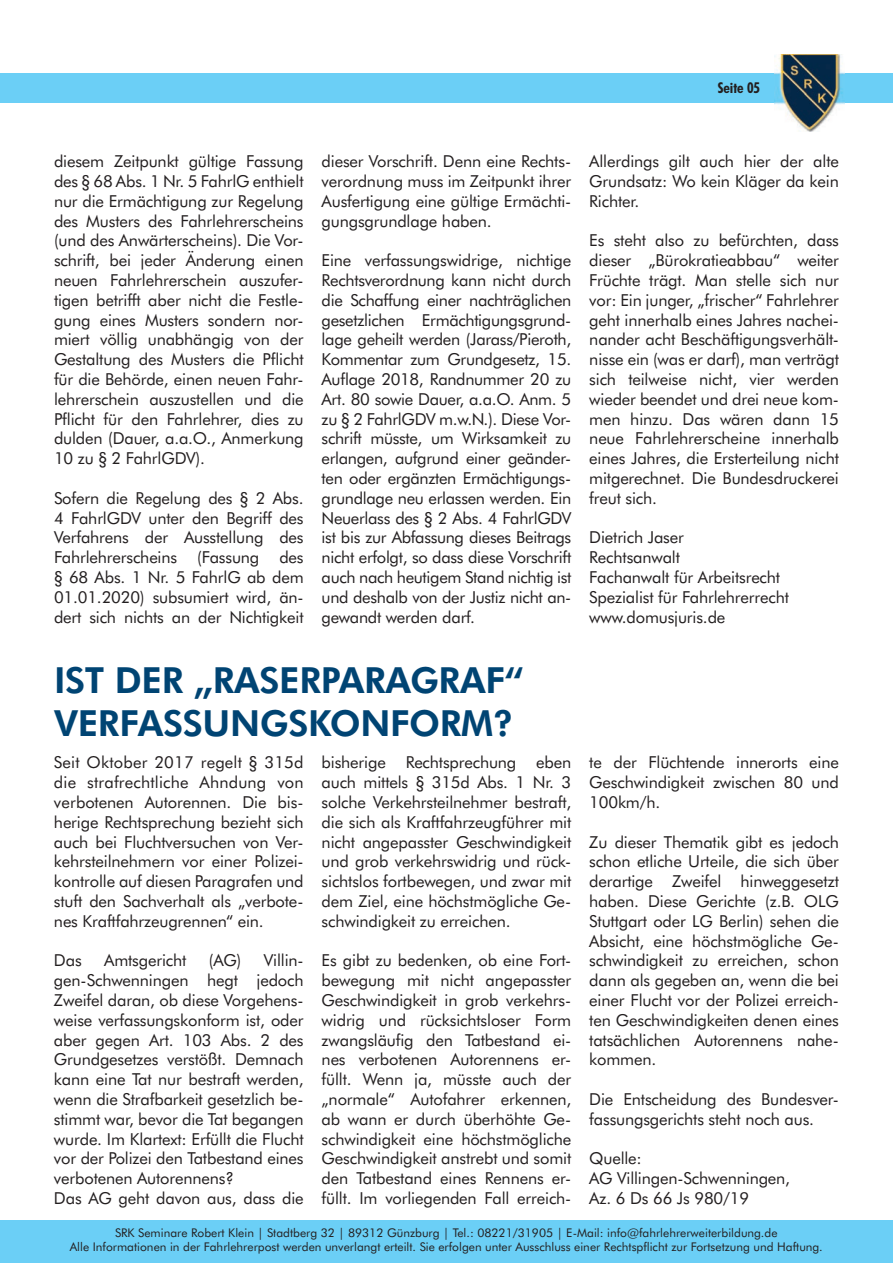
<style>
.page{position:relative;width:893px;height:1263px;background:#fff}
.page>*{position:absolute;margin:0;border:0;box-sizing:border-box;transform-origin:0 0}
.t1{font:800 36px/43.2px "Futura BT";letter-spacing:-.01em;color:#004473}
.t2{font:16.5px/19.8px "Futura BT";letter-spacing:-.01em;color:#231f20;text-align:justify}
.t3{font:700 condensed 15px "Futura BT";color:#231f20}
.t4{font:12px/14.4px "Futura BT";color:#231f20;text-align:center}
</style>
<div class="page">
<div style="left:0;top:1221px;width:893px;height:42px;background:#6bcff6"></div>
<div style="left:0;top:73px;width:893px;height:30px;background:#6bcff6"></div>
<img style="left:774px;top:54px;width:70px;height:78px">
<p class="t3" style="left:718px;top:78px;width:44px">Seite 05</p>
<p class="t2" style="left:54px;top:151px;width:251px">diesem Zeitpunkt gültige Fassung des § 68 Abs. 1 Nr. 5 FahrlG enthielt nur die Ermächtigung zur Regelung des Musters des Fahrlehrerscheins (und des Anwärterscheins). Die Vor&shy;schrift, bei jeder Änderung einen neuen Fahrlehrerschein auszufer&shy;tigen betrifft aber nicht die Festle&shy;gung eines Musters sondern nor&shy;miert völlig unabhängig von der Gestaltung des Musters die Pflicht für die Behörde, einen neuen Fahr&shy;lehrerschein auszustellen und die Pflicht für den Fahrlehrer, dies zu dulden (Dauer, a.a.O., Anmerkung 10 zu § 2 FahrlGDV).</p>
<p class="t2" style="left:54px;top:488px;width:251px">Sofern die Regelung des § 2 Abs.<br>4 FahrlGDV unter den Begriff des Verfahrens der Ausstellung des Fahrlehrerscheins (Fassung des § 68 Abs. 1 Nr. 5 FahrlG ab dem 01.01.2020) subsumiert wird, än&shy;dert sich nichts an der Nichtigkeit</p>
<p class="t2" style="left:322px;top:151px;width:251px">dieser Vorschrift. Denn eine Rechts&shy;verordnung muss im Zeitpunkt ihrer Ausfertigung eine gültige Ermächti&shy;gungsgrundlage haben.</p>
<p class="t2" style="left:322px;top:250px;width:251px">Eine verfassungswidrige, nichtige Rechtsverordnung kann nicht durch die Schaffung einer nachträglichen gesetzlichen Ermächtigungsgrund&shy;lage geheilt werden (Jarass/Pieroth, Kommentar zum Grundgesetz, 15.<br>Auflage 2018, Randnummer 20 zu Art. 80 sowie Dauer, a.a.O. Anm. 5 zu § 2 FahrlGDV m.w.N.). Diese Vor&shy;schrift müsste, um Wirksamkeit zu erlangen, aufgrund einer geänder&shy;ten oder ergänzten Ermächtigungs&shy;grundlage neu erlassen werden. Ein Neuerlass des § 2 Abs. 4 FahrlGDV ist bis zur Abfassung dieses Beitrags nicht erfolgt, so dass diese Vorschrift auch nach heutigem Stand nichtig ist und deshalb von der Justiz nicht an&shy;gewandt werden darf.</p>
<h1 class="t1" style="left:54px;top:658px;width:471px">IST DER „RASERPARAGRAF“<br>VERFASSUNGSKONFORM?</h1>
<p class="t2" style="left:54px;top:752px;width:251px">Seit Oktober 2017 regelt § 315d die strafrechtliche Ahndung von verbotenen Autorennen. Die bis&shy;herige Rechtsprechung bezieht sich auch bei Fluchtversuchen von Ver&shy;kehrsteilnehmern vor einer Polizei&shy;kontrolle auf diesen Paragrafen und stuft den Sachverhalt als „verbote&shy;nes Kraftfahrzeugrennen“ ein.</p>
<p class="t2" style="left:54px;top:950px;width:29px">Das</p>
<p class="t2" style="left:104px;top:950px;width:84px">Amtsgericht</p>
<p class="t2" style="left:209px;top:950px;width:34px">(AG)</p>
<p class="t2" style="left:54px;top:950px;width:251px;text-align:left;text-indent:210px">Villin&shy;gen-Schwenningen hegt jedoch<br>Zweifel daran, ob diese Vorgehens&shy;weise verfassungskonform ist, oder aber gegen Art. 103 Abs. 2 des<br>Grundgesetzes verstößt. Demnach kann eine Tat nur bestraft werden, wenn die Strafbarkeit gesetzlich be&shy;stimmt war, bevor die Tat begangen wurde. Im Klartext: Erfüllt die Flucht vor der Polizei den Tatbestand eines verbotenen Autorennens?<br>Das AG geht davon aus, dass die</p>
<p class="t2" style="left:322px;top:752px;width:251px">bisherige Rechtsprechung eben auch mittels § 315d Abs. 1 Nr. 3 solche Verkehrsteilnehmer bestraft, die sich als Kraftfahrzeugführer mit nicht angepasster Geschwindigkeit und grob verkehrswidrig und rück&shy;sichtslos fortbewegen, und zwar mit dem Ziel, eine höchstmögliche Ge&shy;schwindigkeit zu erreichen.</p>
<p class="t2" style="left:322px;top:950px;width:251px">Es gibt zu bedenken, ob eine Fort&shy;bewegung mit nicht angepasster Geschwindigkeit in grob verkehrs&shy;widrig und rücksichtsloser Form zwangsläufig den Tatbestand ei&shy;nes verbotenen Autorennens er&shy;füllt. Wenn ja, müsste auch der „normale“ Autofahrer erkennen, ab wann er durch überhöhte Ge&shy;schwindigkeit eine höchstmögliche Geschwindigkeit anstrebt und somit den Tatbestand eines Rennens er&shy;füllt. Im vorliegenden Fall erreich-</p>
<p class="t2" style="left:589px;top:151px;width:251px">Allerdings gilt auch hier der alte Grundsatz: Wo kein Kläger da kein Richter.</p>
<p class="t2" style="left:589px;top:230px;width:251px">Es steht also zu befürchten, dass dieser „Bürokratieabbau“ weiter Früchte trägt. Man stelle sich nur vor: Ein junger, „frischer“ Fahrlehrer geht innerhalb eines Jahres nachei&shy;nander acht Beschäftigungsverhält&shy;nisse ein (was er darf), man verträgt sich teilweise nicht, vier werden wieder beendet und drei neue kom&shy;men hinzu. Das wären dann 15 neue Fahrlehrerscheine innerhalb eines Jahres, die Ersterteilung nicht mitgerechnet. Die Bundesdruckerei freut sich.</p>
<p class="t2" style="left:589px;top:527px;width:201px;text-align:left">Dietrich Jaser<br>Rechtsanwalt<br>Fachanwalt für Arbeitsrecht<br>Spezialist für Fahrlehrerrecht www.domusjuris.de</p>
<p class="t2" style="left:589px;top:752px;width:251px">te der Flüchtende innerorts eine Geschwindigkeit zwischen 80 und 100km/h.</p>
<p class="t2" style="left:589px;top:832px;width:251px">Zu dieser Thematik gibt es jedoch schon etliche Urteile, die sich über derartige Zweifel hinweggesetzt haben. Diese Gerichte (z.B. OLG Stuttgart oder LG Berlin) sehen die Absicht, eine höchstmögliche Ge&shy;schwindigkeit zu erreichen, schon dann als gegeben an, wenn die bei einer Flucht vor der Polizei erreich&shy;ten Geschwindigkeiten denen eines tatsächlichen Autorennens nahe&shy;kommen.</p>
<p class="t2" style="left:589px;top:1089px;width:251px">Die Entscheidung des Bundesver&shy;fassungsgerichts steht noch aus.</p>
<p class="t2" style="left:589px;top:1148px;width:202px;text-align:left">Quelle:<br>AG Villingen-Schwenningen,<br>Az. 6 Ds 66 Js 980/19</p>
<p class="t4" style="left:70px;top:1225px;width:754px">SRK Seminare Robert Klein | Stadtberg 32 | 89312 Günzburg | Tel.: 08221/31905 | E-Mail: info@fahrlehrerweiterbildung.de<br>Alle Informationen in der Fahrlehrerpost werden unverlangt erteilt. Sie erfolgen unter Ausschluss einer Rechtspflicht zur Fortsetzung und Haftung.</p>
</div>
